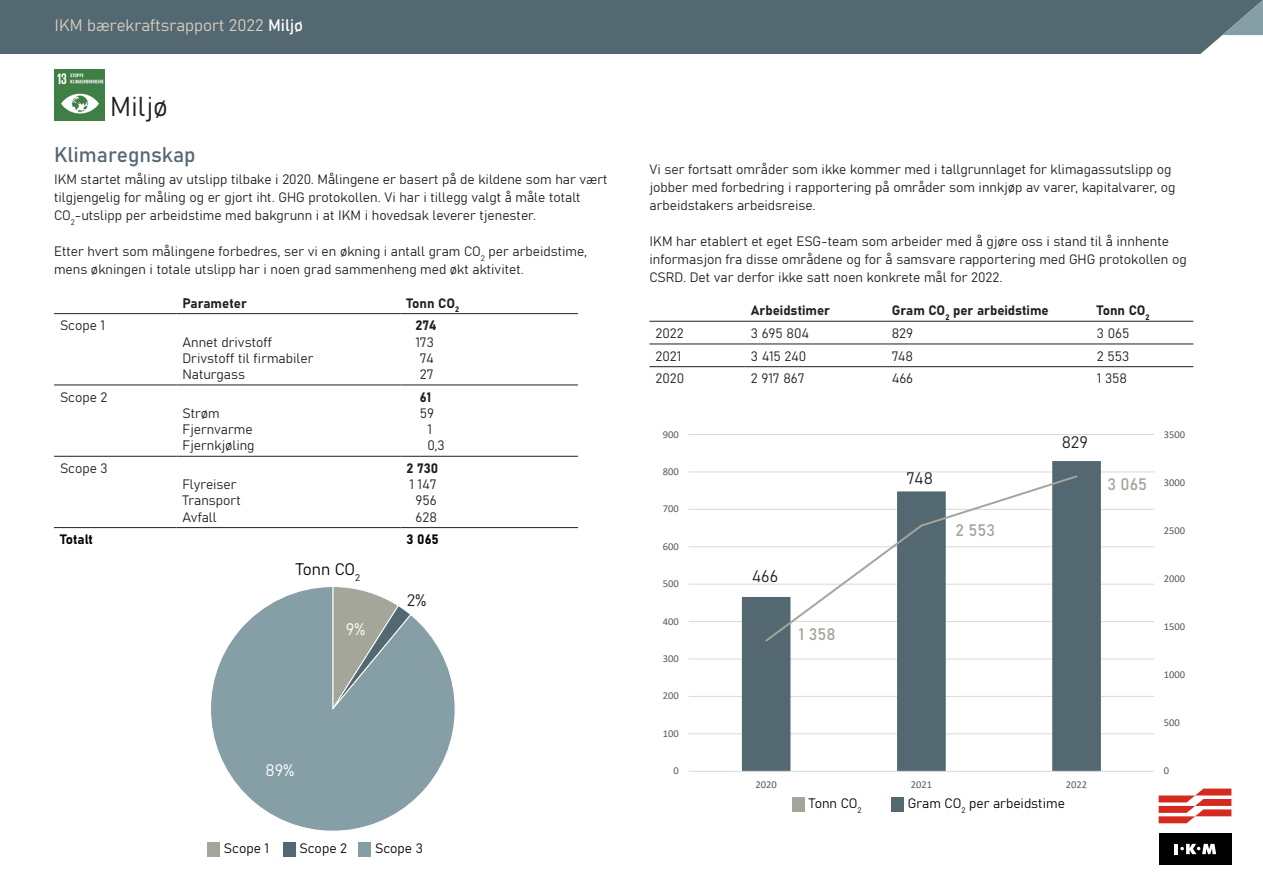
<style>
.page{position:relative;width:1263px;height:893px;background:#fff}
.page>*{position:absolute;margin:0;border:0;box-sizing:border-box;transform-origin:0 0}
.t1{font:27px "Bahnschrift";color:#231f20}
.Overskrift{font:21px "Bahnschrift";color:#536871}
.t2{font:16.5px "Bahnschrift";color:#d8d0c2}
.t3{font:16.5px "Bahnschrift";color:#a3a699}
.t4{font:16.5px "Bahnschrift";color:#231f20}
.t5{font:16.5px "Bahnschrift";letter-spacing:-.01em;color:#040503}
.t6{font:16.5px "Bahnschrift";color:#fff}
.t7{font:13.5px/18px "Bahnschrift";color:#231f20}
.t8{font:13.5px "Bahnschrift";color:#040503}
.t9{font:10.5px "Calibri";letter-spacing:.005em;color:#595959}
.s1{color:#fff}
</style>
<div class="page">
<svg style="left:211px;top:587px;width:244px;height:244px"></svg>
<hr style="left:689px;top:733px;width:465px;height:1px;background:#d9d9d9">
<hr style="left:689px;top:696px;width:465px;height:1px;background:#d9d9d9">
<hr style="left:689px;top:659px;width:465px;height:1px;background:#d9d9d9">
<hr style="left:689px;top:621px;width:465px;height:1px;background:#d9d9d9">
<hr style="left:689px;top:584px;width:465px;height:1px;background:#d9d9d9">
<hr style="left:689px;top:546px;width:465px;height:1px;background:#d9d9d9">
<hr style="left:689px;top:509px;width:465px;height:1px;background:#d9d9d9">
<hr style="left:689px;top:472px;width:465px;height:1px;background:#d9d9d9">
<hr style="left:689px;top:434px;width:465px;height:1px;background:#d9d9d9">
<svg style="left:742px;top:461px;width:359px;height:310px"></svg>
<hr style="left:689px;top:771px;width:465px;height:1px;background:#d9d9d9">
<svg style="left:763px;top:474px;width:316px;height:169px"></svg>
<hr style="left:54px;top:313px;width:122px;height:1px;background:#231f20">
<hr style="left:176px;top:313px;width:224px;height:1px;background:#231f20">
<hr style="left:400px;top:313px;width:178px;height:1px;background:#231f20">
<hr style="left:54px;top:385px;width:122px;height:1px;background:#231f20">
<hr style="left:176px;top:385px;width:224px;height:1px;background:#231f20">
<hr style="left:400px;top:385px;width:178px;height:1px;background:#231f20">
<hr style="left:54px;top:456px;width:122px;height:1px;background:#231f20">
<hr style="left:176px;top:456px;width:224px;height:1px;background:#231f20">
<hr style="left:400px;top:456px;width:178px;height:1px;background:#231f20">
<hr style="left:54px;top:527px;width:122px;height:1px;background:#231f20">
<hr style="left:176px;top:527px;width:224px;height:1px;background:#231f20">
<hr style="left:400px;top:527px;width:178px;height:1px;background:#231f20">
<div style="left:0;top:0;width:1263px;height:54px;background:#546872"></div>
<svg style="left:1222px;top:0;width:41px;height:35px"></svg>
<div style="left:1159px;top:833px;width:72px;height:31px;background:#000"></div>
<svg style="left:1159px;top:788px;width:72px;height:35px"></svg>
<hr style="left:1174px;top:844px;width:4px;height:10px;background:#fff">
<svg style="left:1180px;top:844px;width:36px;height:10px"></svg>
<hr style="left:649px;top:321px;width:96px;height:1px;background:#231f20">
<hr style="left:745px;top:321px;width:141px;height:1px;background:#231f20">
<hr style="left:886px;top:321px;width:205px;height:1px;background:#231f20">
<hr style="left:1091px;top:321px;width:102px;height:1px;background:#231f20">
<hr style="left:649px;top:344px;width:96px;height:1px;background:#231f20">
<hr style="left:745px;top:344px;width:141px;height:1px;background:#231f20">
<hr style="left:886px;top:344px;width:205px;height:1px;background:#231f20">
<hr style="left:1091px;top:344px;width:102px;height:1px;background:#231f20">
<hr style="left:649px;top:366px;width:96px;height:1px;background:#231f20">
<hr style="left:745px;top:366px;width:141px;height:1px;background:#231f20">
<hr style="left:886px;top:366px;width:205px;height:1px;background:#231f20">
<hr style="left:1091px;top:366px;width:102px;height:1px;background:#231f20">
<div style="left:207px;top:842px;width:13px;height:15px;background:#a3a699"></div>
<div style="left:283px;top:842px;width:13px;height:15px;background:#536871"></div>
<div style="left:358px;top:842px;width:13px;height:15px;background:#849ea4"></div>
<img style="left:54px;top:70px;width:51px;height:50px">
<div style="left:792px;top:798px;width:13px;height:14px;background:#a3a699"></div>
<div style="left:891px;top:798px;width:13px;height:14px;background:#536871"></div>
<p class="t2" style="left:55px;top:12px;width:250px">IKM bærekraftsrapport 2022 <span class="s1">Miljø</span></p>
<p class="t1" style="left:110px;top:86px;width:59px">Miljø</p>
<p class="Overskrift" style="left:54px;top:139px;width:143px">Klimaregnskap</p>
<p class="t7" style="left:54px;top:170px;width:555px">IKM startet måling av utslipp tilbake i 2020. Målingene er basert på de kildene som har vært tilgjengelig for måling og er gjort iht. GHG protokollen. Vi har i tillegg valgt å måle totalt<br>CO<sub>2</sub>-utslipp per arbeidstime med bakgrunn i at IKM i hovedsak leverer tjenester.</p>
<p class="t7" style="left:54px;top:242px;width:535px">Etter hvert som målingene forbedres, ser vi en økning i antall gram CO<sub>2</sub> per arbeidstime, mens økningen i totale utslipp har i noen grad sammenheng med økt aktivitet.</p>
<p class="t7" style="left:182px;top:293px;width:66px">Parameter</p>
<p class="t7" style="left:406px;top:293px;width:54px">Tonn CO<sub>2</sub></p>
<p class="t7" style="left:60px;top:316px;width:47px">Scope 1</p>
<p class="t7" style="left:182px;top:333px;width:133px;line-height:16.2px">Annet drivstoff<br>Drivstoff til firmabiler<br>Naturgass</p>
<p class="t7" style="left:415px;top:316px;width:22px">274</p>
<p class="t7" style="left:415px;top:332px;width:20px">173</p>
<p class="t7" style="left:420px;top:348px;width:15px">74</p>
<p class="t7" style="left:420px;top:364px;width:15px">27</p>
<p class="t7" style="left:60px;top:387px;width:49px">Scope 2</p>
<p class="t7" style="left:182px;top:403px;width:39px">Strøm</p>
<p class="t7" style="left:182px;top:419px;width:72px">Fjernvarme</p>
<p class="t7" style="left:182px;top:436px;width:74px">Fjernkjøling</p>
<p class="t7" style="left:420px;top:387px;width:13px">61</p>
<p class="t7" style="left:420px;top:403px;width:16px">59</p>
<p class="t7" style="left:427px;top:419px;width:6px">1</p>
<p class="t7" style="left:427px;top:436px;width:19px">0,3</p>
<p class="t7" style="left:60px;top:458px;width:49px">Scope 3</p>
<p class="t7" style="left:182px;top:475px;width:60px;line-height:16.2px">Flyreiser<br>Transport<br>Avfall</p>
<p class="t7" style="left:406px;top:458px;width:33px">2 730</p>
<p class="t7" style="left:409px;top:474px;width:29px">1 147</p>
<p class="t7" style="left:415px;top:491px;width:23px">956</p>
<p class="t7" style="left:415px;top:507px;width:23px">628</p>
<p class="t8" style="left:60px;top:529px;width:35px">Totalt</p>
<p class="t8" style="left:406px;top:529px;width:34px">3 065</p>
<p class="t5" style="left:296px;top:557px;width:66px">Tonn CO<sub>2</sub></p>
<p class="t6" style="left:346px;top:616px;width:21px">9%</p>
<p class="t4" style="left:407px;top:588px;width:21px">2%</p>
<p class="t6" style="left:265px;top:758px;width:31px">89%</p>
<p class="t8" style="left:224px;top:838px;width:47px">Scope 1</p>
<p class="t8" style="left:300px;top:838px;width:49px">Scope 2</p>
<p class="t8" style="left:375px;top:838px;width:49px">Scope 3</p>
<p class="t7" style="left:649px;top:159px;width:528px">Vi ser fortsatt områder som ikke kommer med i tallgrunnlaget for klimagassutslipp og jobber med forbedring i rapportering på områder som innkjøp av varer, kapitalvarer, og arbeidstakers arbeidsreise.</p>
<p class="t7" style="left:649px;top:231px;width:521px">IKM har etablert et eget ESG-team som arbeider med å gjøre oss i stand til å innhente</p>
<p class="t7" style="left:649px;top:249px;width:539px">informasjon fra disse områdene og for å samsvare rapportering med GHG protokollen og<br>CSRD. Det var derfor ikke satt noen konkrete mål for 2022.</p>
<p class="t7" style="left:751px;top:301px;width:81px">Arbeidstimer</p>
<p class="t7" style="left:892px;top:301px;width:159px">Gram CO<sub>2</sub> per arbeidstime</p>
<p class="t7" style="left:1097px;top:301px;width:54px">Tonn CO<sub>2</sub></p>
<p class="t7" style="left:655px;top:323px;width:30px">2022</p>
<p class="t7" style="left:751px;top:323px;width:60px">3 695 804</p>
<p class="t7" style="left:892px;top:323px;width:23px">829</p>
<p class="t7" style="left:1097px;top:323px;width:34px">3 065</p>
<p class="t7" style="left:655px;top:346px;width:27px">2021</p>
<p class="t7" style="left:751px;top:346px;width:57px">3 415 240</p>
<p class="t7" style="left:892px;top:346px;width:23px">748</p>
<p class="t7" style="left:1097px;top:346px;width:34px">2 553</p>
<p class="t7" style="left:655px;top:369px;width:30px">2020</p>
<p class="t7" style="left:751px;top:369px;width:55px">2 917 867</p>
<p class="t7" style="left:892px;top:369px;width:23px">466</p>
<p class="t7" style="left:1097px;top:369px;width:32px">1 358</p>
<p class="t9" style="left:663px;top:427px;width:18px">900</p>
<p class="t9" style="left:663px;top:464px;width:18px">800</p>
<p class="t9" style="left:663px;top:502px;width:18px">700</p>
<p class="t9" style="left:663px;top:539px;width:18px">600</p>
<p class="t9" style="left:663px;top:576px;width:18px">500</p>
<p class="t9" style="left:663px;top:614px;width:18px">400</p>
<p class="t9" style="left:663px;top:651px;width:18px">300</p>
<p class="t9" style="left:663px;top:689px;width:18px">200</p>
<p class="t9" style="left:663px;top:726px;width:18px">100</p>
<p class="t9" style="left:673px;top:763px;width:7px">0</p>
<p class="t4" style="left:752px;top:563px;width:28px">466</p>
<p class="t3" style="left:799px;top:622px;width:38px">1 358</p>
<p class="t4" style="left:907px;top:465px;width:28px">748</p>
<p class="t3" style="left:955px;top:517px;width:41px">2 553</p>
<p class="t4" style="left:1062px;top:430px;width:28px">829</p>
<p class="t9" style="left:755px;top:777px;width:23px">2020</p>
<p class="t9" style="left:911px;top:777px;width:23px">2021</p>
<p class="t9" style="left:1066px;top:777px;width:23px">2022</p>
<p class="t8" style="left:809px;top:793px;width:54px">Tonn CO<sub>2</sub></p>
<p class="t8" style="left:908px;top:793px;width:159px">Gram CO<sub>2</sub> per arbeidstime</p>
<p class="t3" style="left:1107px;top:472px;width:41px">3 065</p>
<p class="t9" style="left:1164px;top:427px;width:23px">3500</p>
<p class="t9" style="left:1164px;top:475px;width:23px">3000</p>
<p class="t9" style="left:1164px;top:523px;width:23px">2500</p>
<p class="t9" style="left:1164px;top:571px;width:23px">2000</p>
<p class="t9" style="left:1164px;top:619px;width:23px">1500</p>
<p class="t9" style="left:1164px;top:667px;width:23px">1000</p>
<p class="t9" style="left:1164px;top:715px;width:18px">500</p>
<p class="t9" style="left:1164px;top:763px;width:7px">0</p>
</div>
